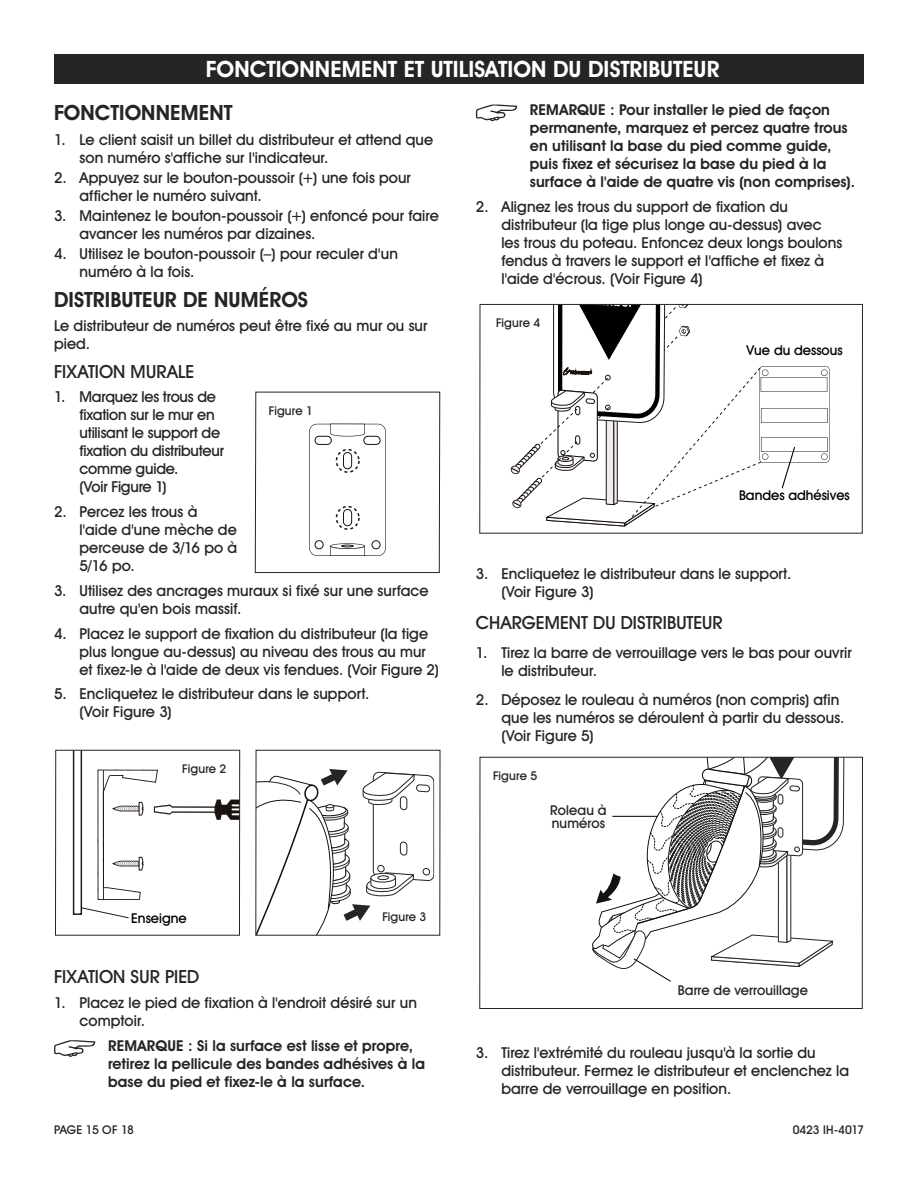
<style>
.page{position:relative;width:918px;height:1188px;background:#fff}
.page>*{position:absolute;margin:0;border:0;box-sizing:border-box;transform-origin:0 0}
.t1{font:700 22.5px "Uline Two Knine";letter-spacing:.005em;color:#fff}
.t2{font:700 21px "Uline Two Knine";letter-spacing:.005em;color:#252525}
.t3{font:18px "Uline Two Knine";letter-spacing:.005em;color:#252525}
.t4{font:15px/18px "Uline Two Knine";letter-spacing:.005em;color:#252525}
.t5{font:700 15px/18px "Uline Two Knine";letter-spacing:.005em;color:#252525}
.t6{font:15px/18px "Uline Two Knine";letter-spacing:-.015em;color:#252525}
.t7{font:13.5px "Uline Two Knine";color:#000}
.t8{font:13.5px/13.5px "Uline Two Knine";letter-spacing:.01em;color:#252525}
.t9{font:12px "Uline Two Knine";letter-spacing:.005em;color:#252525}
.t10{font:12px "Uline Two Knine";letter-spacing:-.02em;color:#252525}
</style>
<div class="page">
<div style="left:54px;top:54px;width:810px;height:30px;background:#252525"></div>
<svg style="left:54px;top:1040px;width:41px;height:17px"></svg>
<svg style="left:476px;top:104px;width:41px;height:17px"></svg>
<svg style="left:255px;top:391px;width:186px;height:182px"></svg>
<svg style="left:510px;top:306px;width:320px;height:221px"></svg>
<div style="left:479px;top:304px;width:384px;height:230px;border:1px solid #252525"></div>
<svg style="left:73px;top:752px;width:165px;height:167px"></svg>
<div style="left:55px;top:750px;width:185px;height:186px;border:1px solid #252525"></div>
<svg style="left:257px;top:769px;width:177px;height:165px"></svg>
<div style="left:479px;top:757px;width:384px;height:252px;border:1px solid #252525"></div>
<svg style="left:591px;top:757px;width:254px;height:225px"></svg>
<hr style="left:612px;top:816px;width:46px;height:1px;background:#000">
<h1 class="t1" style="left:206px;top:56px;width:515px">FONCTIONNEMENT ET UTILISATION DU DISTRIBUTEUR</h1>
<h2 class="t2" style="left:54px;top:100px;width:180px">FONCTIONNEMENT</h2>
<p class="t4" style="left:80px;top:130px;width:355px;text-indent:-26px">1. Le client saisit un billet du distributeur et attend que son numéro s'affiche sur l'indicateur.</p>
<p class="t4" style="left:80px;top:168px;width:333px;text-indent:-26px">2. Appuyez sur le bouton-poussoir (+) une fois pour afficher le numéro suivant.</p>
<p class="t4" style="left:80px;top:207px;width:361px;text-indent:-26px">3. Maintenez le bouton-poussoir (+) enfoncé pour faire avancer les numéros par dizaines.</p>
<p class="t4" style="left:80px;top:245px;width:320px;text-indent:-26px">4. Utilisez le bouton-poussoir (–) pour reculer d'un numéro à la fois.</p>
<h2 class="t2" style="left:54px;top:286px;width:256px">DISTRIBUTEUR DE NUMÉROS</h2>
<p class="t4" style="left:54px;top:317px;width:375px">Le distributeur de numéros peut être fixé au mur ou sur pied.</p>
<p class="t3" style="left:54px;top:360px;width:142px">FIXATION MURALE</p>
<p class="t6" style="left:80px;top:388px;width:146px;text-indent:-26px">1. Marquez les trous de fixation sur le mur en utilisant le support de fixation du distributeur comme guide.<br>(Voir Figure 1)</p>
<p class="t4" style="left:80px;top:503px;width:159px;text-indent:-26px">2. Percez les trous à l'aide d'une mèche de perceuse de 3/16 po à<br>5/16 po.</p>
<p class="t4" style="left:80px;top:581px;width:351px;text-indent:-26px">3. Utilisez des ancrages muraux si fixé sur une surface autre qu'en bois massif.</p>
<p class="t4" style="left:80px;top:624px;width:361px;text-indent:-26px">4. Placez le support de fixation du distributeur (la tige plus longue au-dessus) au niveau des trous au mur et fixez-le à l'aide de deux vis fendues. (Voir Figure 2)</p>
<p class="t4" style="left:80px;top:685px;width:291px;text-indent:-26px">5. Encliquetez le distributeur dans le support. (Voir Figure 3)</p>
<p class="t5" style="left:530px;top:101px;width:327px">REMARQUE : Pour installer le pied de façon permanente, marquez et percez quatre trous en utilisant la base du pied comme guide, puis fixez et sécurisez la base du pied à la surface à l'aide de quatre vis (non comprises).</p>
<p class="t4" style="left:501px;top:197px;width:343px;text-indent:-26px">2. Alignez les trous du support de fixation du distributeur (la tige plus longe au-dessus) avec les trous du poteau. Enfoncez deux longs boulons fendus à travers le support et l'affiche et fixez à l'aide d'écrous. (Voir Figure 4)</p>
<p class="t9" style="left:496px;top:315px;width:46px">Figure 4</p>
<p class="t7" style="left:747px;top:342px;width:97px">Vue du dessous</p>
<p class="t9" style="left:269px;top:403px;width:46px">Figure 1</p>
<p class="t7" style="left:739px;top:487px;width:112px">Bandes adhésives</p>
<p class="t4" style="left:501px;top:564px;width:291px;text-indent:-26px">3. Encliquetez le distributeur dans le support. (Voir Figure 3)</p>
<p class="t3" style="left:476px;top:612px;width:248px">CHARGEMENT DU DISTRIBUTEUR</p>
<p class="t4" style="left:501px;top:643px;width:352px;text-indent:-26px">1. Tirez la barre de verrouillage vers le bas pour ouvrir le distributeur.</p>
<p class="t4" style="left:501px;top:690px;width:345px;text-indent:-26px">2. Déposez le rouleau à numéros (non compris) afin que les numéros se déroulent à partir du dessous. (Voir Figure 5)</p>
<p class="t9" style="left:182px;top:761px;width:46px">Figure 2</p>
<p class="t7" style="left:131px;top:910px;width:57px">Enseigne</p>
<p class="t9" style="left:382px;top:909px;width:46px">Figure 3</p>
<p class="t3" style="left:54px;top:966px;width:147px">FIXATION SUR PIED</p>
<p class="t4" style="left:80px;top:994px;width:339px;text-indent:-26px">1. Placez le pied de fixation à l'endroit désiré sur un comptoir.</p>
<p class="t5" style="left:108px;top:1036px;width:319px">REMARQUE : Si la surface est lisse et propre, retirez la pellicule des bandes adhésives à la base du pied et fixez-le à la surface.</p>
<p class="t9" style="left:493px;top:768px;width:46px">Figure 5</p>
<p class="t8" style="left:550px;top:803px;width:58px">Roleau à numéros</p>
<p class="t8" style="left:678px;top:983px;width:132px">Barre de verrouillage</p>
<p class="t4" style="left:501px;top:1043px;width:349px;text-indent:-26px">3. Tirez l'extrémité du rouleau jusqu'à la sortie du distributeur. Fermez le distributeur et enclenchez la barre de verrouillage en position.</p>
<p class="t10" style="left:54px;top:1122px;width:82px">PAGE 15 OF 18</p>
<p class="t9" style="left:793px;top:1122px;width:73px">0423 IH-4017</p>
</div>
